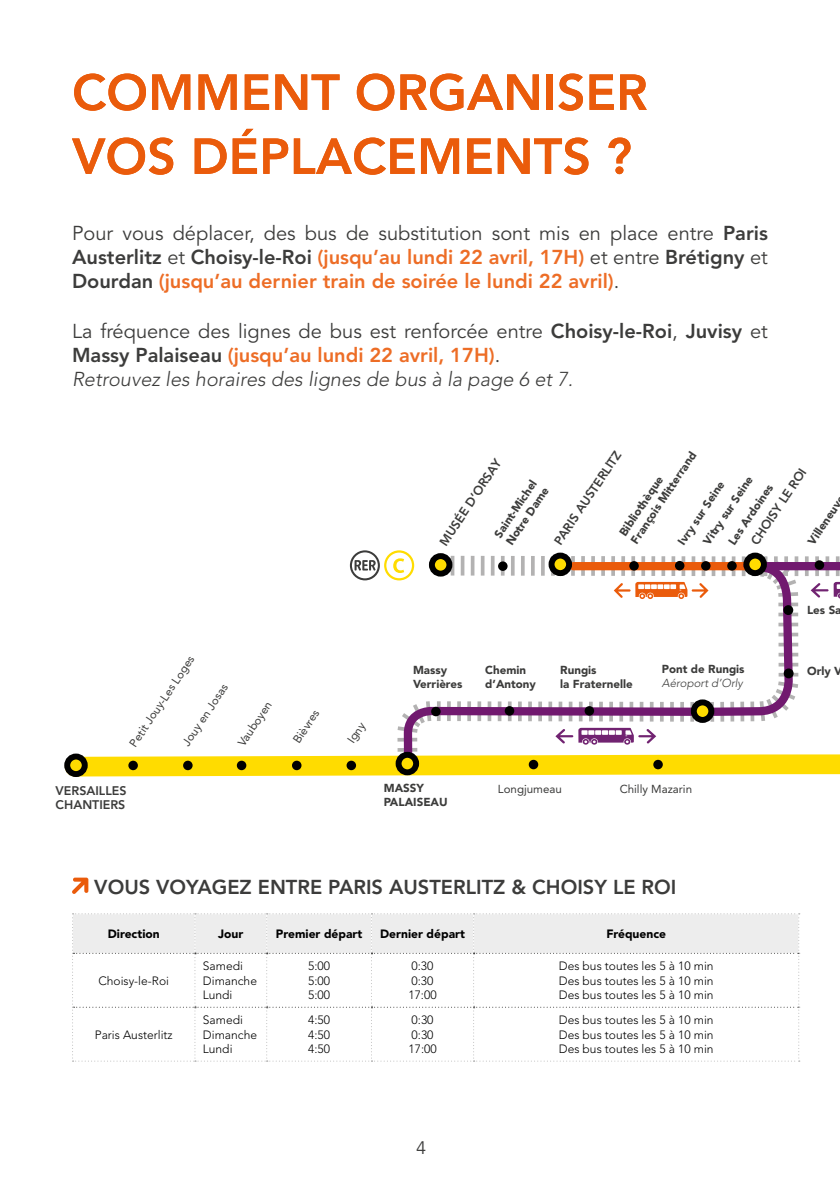
<style>
.page{position:relative;width:840px;height:1191px;background:#fff}
.page>*{position:absolute;margin:0;border:0;box-sizing:border-box;transform-origin:0 0}
.t1{font:800 50px/64px "Avenir LT Std";color:#ea5b0b}
.t2{font:800 20px/24px "Avenir LT Std";color:#ed6d26;text-align:justify}
.t3{font:20px/24px "Avenir LT Std";color:#3c3c3b}
.t4{font:800 20px "Avenir LT Std";color:#3c3c3b}
.t5{font:18px "Avenir LT Std";color:#3c3c3b}
.t6{font:800 12.4px/15px "Avenir LT Std";color:#3c3c3b}
.t7{font:300 12px/14.4px "Avenir LT Std";color:#000}
.t8{font:900 12px "Avenir LT Std";color:#000}
.t9{font:900 11.6px/13.8px "Avenir LT Std";color:#3c3c3b}
.t10{font:11.6px "Avenir LT Std";color:#3c3c3b}
.t11{font:italic 300 11.6px "Avenir LT Std";color:#3c3c3b}
.s1{font-weight:400;color:#3c3c3b}
.s2{color:#3c3c3b}
.s3{font-weight:800}
.s4{font-weight:800;color:#ed6d26}
.s5{font-weight:300;font-style:italic}
</style>
<div class="page">
<svg style="left:64px;top:556px;width:775px;height:221px"></svg>
<svg style="left:67px;top:756px;width:18px;height:18px"></svg>
<div style="left:64px;top:753px;width:24px;height:24px;border:6px solid #000;border-radius:50%"></div>
<div style="left:128px;top:760px;width:10px;height:10px;background:#000;border-radius:50%"></div>
<div style="left:183px;top:760px;width:9px;height:10px;background:#000;border-radius:50%"></div>
<div style="left:237px;top:760px;width:9px;height:10px;background:#000;border-radius:50%"></div>
<div style="left:292px;top:760px;width:9px;height:10px;background:#000;border-radius:50%"></div>
<svg style="left:346px;top:760px;width:10px;height:10px"></svg>
<hr style="left:794px;top:556px;width:3px;height:20px;background:#b3b2b2">
<svg style="left:804px;top:556px;width:4px;height:20px"></svg>
<svg style="left:814px;top:556px;width:4px;height:20px"></svg>
<hr style="left:825px;top:556px;width:3px;height:20px;background:#b3b2b2">
<svg style="left:835px;top:556px;width:4px;height:20px"></svg>
<svg style="left:839px;top:556px;width:1px;height:20px"></svg>
<div style="left:758px;top:562px;width:81px;height:8px;background:#71196f"></div>
<div style="left:814px;top:560px;width:9px;height:10px;background:#000;border-radius:50%"></div>
<svg style="left:350px;top:550px;width:446px;height:227px"></svg>
<svg style="left:810px;top:582px;width:29px;height:17px"></svg>
<svg style="left:72px;top:877px;width:16px;height:17px"></svg>
<svg style="left:72px;top:913px;width:727px;height:148px"></svg>
<h1 class="t1" style="left:72px;top:61px;width:576px">COMMENT ORGANISER<br>VOS DÉPLACEMENTS ?</h1>
<h2 class="t2" style="left:72px;top:221px;width:697px"><span class="s1">Pour vous déplacer, des bus de substitution sont mis en place entre</span> <span class="s2">Paris Austerlitz</span> <span class="s1">et</span> <span class="s2">Choisy-le-Roi</span> (jusqu’au lundi 22 avril, 17H) <span class="s1">et entre</span> <span class="s2">Brétigny</span> <span class="s1">et </span><span class="s2">Dourdan</span> (jusqu’au dernier train de soirée le lundi 22 avril)<span class="s1">.</span></h2>
<h2 class="t3" style="left:72px;top:319px;width:697px">La fréquence des lignes de bus est renforcée entre <span class="s3">Choisy-le-Roi</span>, <span class="s3">Juvisy</span> et<br><span class="s3">Massy Palaiseau</span> <span class="s4">(jusqu’au lundi 22 avril, 17H)</span>.<br><span class="s5">Retrouvez les horaires des lignes de bus à la page 6 et 7.</span></h2>
<p class="t6" style="left:550px;top:539px;width:111px;rotate:-56deg">PARIS AUSTERLITZ</p>
<p class="t9" style="left:616px;top:531px;width:110px;rotate:-56deg">Bibliothèque<br>François Mitterrand</p>
<p class="t6" style="left:436px;top:540px;width:102px;rotate:-56deg">MUSÉE D’ORSAY</p>
<p class="t6" style="left:747px;top:539px;width:91px;rotate:-56deg">CHOISY LE ROI</p>
<p class="t9" style="left:704px;top:526px;width:72px;line-height:21px;text-indent:-14px;rotate:-56deg">Vitry sur Seine<br>Les Ardoines</p>
<p class="t9" style="left:491px;top:532px;width:68px;rotate:-56deg">Saint-Michel</p>
<p class="t9" style="left:674px;top:539px;width:75px;rotate:-56deg">Ivry sur Seine</p>
<p class="t9" style="left:502px;top:540px;width:69px;rotate:-56deg">Notre Dame</p>
<p class="t9" style="left:804px;top:539px;width:52px;rotate:-56deg">Villeneuv</p>
<p class="t10" style="left:126px;top:741px;width:108px;rotate:-56deg">Petit Jouy-Les Loges</p>
<p class="t10" style="left:179px;top:741px;width:73px;rotate:-56deg">Jouy en Josas</p>
<p class="t10" style="left:235px;top:741px;width:53px;rotate:-56deg">Vauboyen</p>
<p class="t10" style="left:290px;top:738px;width:39px;rotate:-56deg">Bièvres</p>
<p class="t6" style="left:56px;top:783px;width:72px">VERSAILLES<br>CHANTIERS</p>
<p class="t10" style="left:344px;top:738px;width:24px;rotate:-56deg">Igny</p>
<p class="t9" style="left:413px;top:663px;width:51px">Massy<br>Verrières</p>
<p class="t9" style="left:383px;top:781px;width:65px">MASSY<br>PALAISEAU</p>
<p class="t9" style="left:485px;top:663px;width:52px">Chemin d’Antony</p>
<p class="t9" style="left:560px;top:663px;width:74px">Rungis<br>la Fraternelle</p>
<p class="t9" style="left:661px;top:661px;width:84px">Pont de Rungis</p>
<p class="t11" style="left:661px;top:675px;width:82px">Aéroport d’Orly</p>
<p class="t10" style="left:497px;top:782px;width:65px">Longjumeau</p>
<p class="t10" style="left:619px;top:782px;width:74px">Chilly Mazarin</p>
<h2 class="t4" style="left:94px;top:875px;width:583px">VOUS VOYAGEZ ENTRE PARIS AUSTERLITZ &amp; CHOISY LE ROI</h2>
<p class="t8" style="left:108px;top:926px;width:53px">Direction</p>
<p class="t8" style="left:218px;top:926px;width:27px">Jour</p>
<p class="t8" style="left:276px;top:926px;width:88px">Premier départ</p>
<p class="t8" style="left:380px;top:926px;width:86px">Dernier départ</p>
<p class="t8" style="left:606px;top:926px;width:61px">Fréquence</p>
<p class="t7" style="left:98px;top:973px;width:72px">Choisy-le-Roi</p>
<p class="t7" style="left:203px;top:959px;width:56px">Samedi<br>Dimanche<br>Lundi</p>
<p class="t7" style="left:308px;top:959px;width:23px;text-align:justify">5:00<br>5:00<br>5:00</p>
<p class="t7" style="left:408px;top:959px;width:30px">0:30<br>0:30<br>17:00</p>
<p class="t7" style="left:558px;top:959px;width:156px;text-align:justify">Des bus toutes les 5 à 10 min Des bus toutes les 5 à 10 min Des bus toutes les 5 à 10 min</p>
<p class="t7" style="left:95px;top:1027px;width:79px">Paris Austerlitz</p>
<p class="t7" style="left:203px;top:1013px;width:56px">Samedi<br>Dimanche<br>Lundi</p>
<p class="t7" style="left:308px;top:1013px;width:23px;text-align:justify">4:50<br>4:50<br>4:50</p>
<p class="t7" style="left:408px;top:1013px;width:30px">0:30<br>0:30<br>17:00</p>
<p class="t7" style="left:558px;top:1013px;width:156px;text-align:justify">Des bus toutes les 5 à 10 min Des bus toutes les 5 à 10 min Des bus toutes les 5 à 10 min</p>
<h3 class="t5" style="left:416px;top:1137px;width:12px">4</h3>
<p class="t9" style="left:806px;top:603px;width:36px">Les Sa</p>
<p class="t9" style="left:806px;top:664px;width:37px">Orly V</p>
</div>
